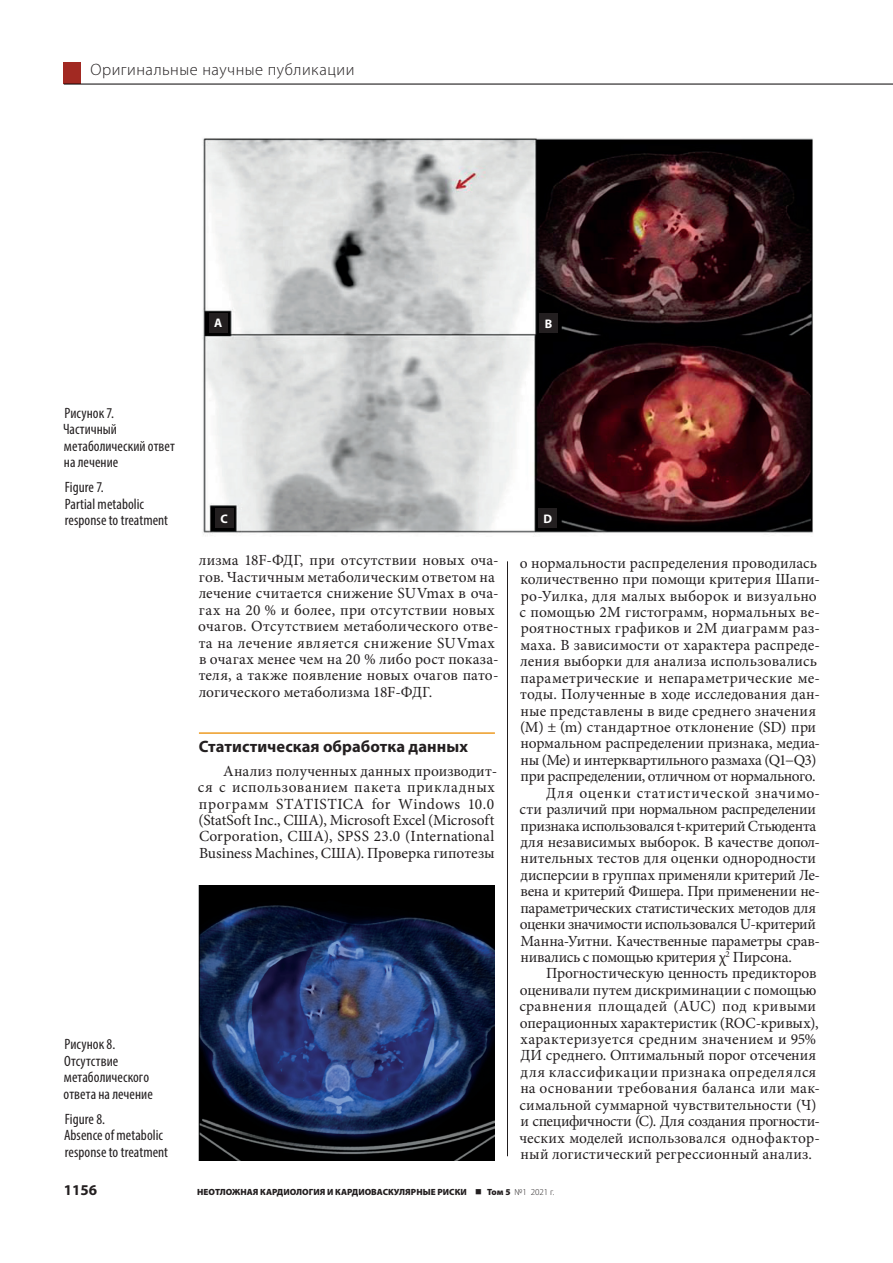
<style>
.page{position:relative;width:893px;height:1263px;background:#fff}
.page>*{position:absolute;margin:0;border:0;box-sizing:border-box;transform-origin:0 0}
.t1{font:700 16.5px "Myriad Pro";letter-spacing:.005em;color:#231f20}
.t2{font:300 16.5px "Myriad Pro";letter-spacing:.03em;color:#231f20}
.t3{font:15.45px/16.4px "Minion Pro";letter-spacing:.005em;color:#231f20}
.t4{font:15.45px "Minion Pro";letter-spacing:-.02em;color:#231f20}
.t5{font:15.45px "Minion Pro";letter-spacing:.025em;color:#231f20}
.t6{font:15.45px "Minion Pro";letter-spacing:-.025em;color:#231f20}
.t7{font:15.45px "Minion Pro";letter-spacing:-.015em;color:#231f20}
.t8{font:15.45px "Minion Pro";letter-spacing:.035em;color:#231f20}
.t9{font:15.45px "Minion Pro";letter-spacing:.03em;color:#231f20}
.t10{font:15.45px "Minion Pro";letter-spacing:.055em;color:#231f20}
.t11{font:condensed 15px/16.5px "Myriad Pro";letter-spacing:.005em;color:#231f20}
.t12{font:700 15px "Myriad Pro";color:#231f20}
.t13{font:700 12.45px "Myriad Pro";color:#fff}
.t14{font:900 9px "Myriad Pro";color:#231f20}
.s1{font-weight:300}
</style>
<div class="page">
<hr style="left:507px;top:561px;width:1px;height:595px;background:#231f20">
<hr style="left:199px;top:732px;width:296px;height:2px;background:#ed9b24">
<img style="left:202px;top:138px;width:611px;height:398px">
<img style="left:199px;top:885px;width:296px;height:276px">
<div style="left:209px;top:313px;width:18px;height:19px;background:#231f20"></div>
<div style="left:539px;top:313px;width:19px;height:20px;background:#231f20"></div>
<div style="left:215px;top:509px;width:18px;height:19px;background:#231f20"></div>
<div style="left:538px;top:509px;width:19px;height:19px;background:#231f20"></div>
<hr style="left:64px;top:83px;width:829px;height:2px;background:#231f20">
<div style="left:64px;top:63px;width:17px;height:21px;background:#a22922"></div>
<p class="t2" style="left:90px;top:61px;width:265px">Оригинальные научные публикации</p>
<p class="t13" style="left:214px;top:315px;width:10px">А</p>
<p class="t13" style="left:545px;top:315px;width:9px">B</p>
<p class="t11" style="left:63px;top:404px;width:113px">Рисунок 7.<br>Частичный метаболический ответ на лечение</p>
<p class="t11" style="left:65px;top:479px;width:105px">Figure 7.<br>Partial metabolic response to treatment</p>
<p class="t11" style="left:64px;top:1036px;width:91px">Рисунок 8.<br>Отсутствие метаболического ответа на лечение</p>
<p class="t11" style="left:64px;top:1110px;width:106px">Figure 8.<br>Absence of metabolic response to treatment</p>
<p class="t13" style="left:220px;top:510px;width:9px">C</p>
<p class="t13" style="left:543px;top:510px;width:10px">D</p>
<p class="t3" style="left:198px;top:552px;width:302px">лизма 18F-ФДГ, при отсутствии новых оча&shy;гов. Частичным метаболическим ответом на лечение считается снижение SUVmax в оча&shy;гах на 20 % и более, при отсутствии новых очагов. Отсутствием метаболического отве&shy;та на лечение является снижение SUVmax в очагах менее чем на 20 % либо рост показа&shy;теля, а также появление новых очагов пато&shy;логического метаболизма 18F-ФДГ.</p>
<p class="t1" style="left:199px;top:735px;width:271px">Статистическая обработка данных</p>
<p class="t3" style="left:198px;top:763px;width:298px;text-align:justify;text-indent:25px">Анализ полученных данных производит-- ся с использованием пакета прикладных программ STATISTICA for Windows 10.0 (StatSoft Inc., США), Microsoft Excel (Microsoft Corporation, США), SPSS 23.0 (International Business Machines, США). Проверка гипотезы</p>
<p class="t3" style="left:520px;top:555px;width:299px">о нормальности распределения проводилась</p>
<p class="t3" style="left:520px;top:571px;width:301px">количественно при помощи критерия Шапи-</p>
<p class="t9" style="left:521px;top:585px;width:298px">ро-Уилка, для малых выборок и визуально</p>
<p class="t3" style="left:519px;top:604px;width:302px">с помощью 2М гистограмм, нормальных ве-</p>
<p class="t5" style="left:521px;top:618px;width:301px">роятностных графиков и 2М диаграмм раз-</p>
<p class="t3" style="left:520px;top:637px;width:301px">маха. В зависимости от характера распреде-</p>
<p class="t3" style="left:520px;top:653px;width:298px">ления выборки для анализа использовались</p>
<p class="t3" style="left:520px;top:670px;width:301px">параметрические и непараметрические ме-</p>
<p class="t3" style="left:520px;top:686px;width:301px">тоды. Полученные в ходе исследования дан-</p>
<p class="t3" style="left:520px;top:702px;width:297px">ные представлены в виде среднего значения</p>
<p class="t3" style="left:520px;top:719px;width:298px">(М) ± (m) стандартное отклонение (SD) при</p>
<p class="t3" style="left:520px;top:735px;width:301px">нормальном распределении признака, медиа-</p>
<p class="t4" style="left:520px;top:749px;width:297px">ны (Ме) и интерквартильного размаха (Q1−Q3)</p>
<p class="t6" style="left:520px;top:766px;width:297px">при распределении, отличном от нормального.</p>
<p class="t10" style="left:546px;top:782px;width:275px">Для оценки статистической значимо-</p>
<p class="t6" style="left:519px;top:799px;width:298px">сти различий при нормальном распределении</p>
<p class="t4" style="left:520px;top:815px;width:297px">признака использовался t-критерий Стьюдента</p>
<p class="t3" style="left:521px;top:834px;width:301px">для независимых выборок. В качестве допол-</p>
<p class="t3" style="left:520px;top:850px;width:297px">нительных тестов для оценки однородности</p>
<p class="t3" style="left:521px;top:867px;width:301px">дисперсии в группах применяли критерий Ле-</p>
<p class="t6" style="left:520px;top:881px;width:301px">вена и критерий Фишера. При применении не-</p>
<p class="t7" style="left:520px;top:897px;width:297px">параметрических статистических методов для</p>
<p class="t4" style="left:520px;top:914px;width:298px">оценки значимости использовался U-критерий</p>
<p class="t3" style="left:521px;top:932px;width:301px">Манна-Уитни. Качественные параметры срав-</p>
<p class="t4" style="left:520px;top:947px;width:273px">нивались с помощью критерия χ<sup>2</sup> Пирсона.</p>
<p class="t3" style="left:546px;top:965px;width:272px">Прогностическую ценность предикторов</p>
<p class="t3" style="left:520px;top:982px;width:298px">оценивали путем дискриминации с помощью</p>
<p class="t5" style="left:519px;top:996px;width:298px">сравнения площадей (AUC) под кривыми</p>
<p class="t3" style="left:520px;top:1014px;width:300px">операционных характеристик (ROC-кривых),</p>
<p class="t5" style="left:520px;top:1029px;width:297px">характеризуется средним значением и 95%</p>
<p class="t3" style="left:521px;top:1047px;width:297px">ДИ среднего. Оптимальный порог отсечения</p>
<p class="t8" style="left:521px;top:1061px;width:297px">для классификации признака определялся</p>
<p class="t5" style="left:520px;top:1078px;width:301px">на основании требования баланса или мак-</p>
<p class="t3" style="left:519px;top:1097px;width:298px">симальной суммарной чувствительности (Ч)</p>
<p class="t4" style="left:520px;top:1111px;width:301px">и специфичности (С). Для создания прогности-</p>
<p class="t3" style="left:519px;top:1129px;width:302px">ческих моделей использовался однофактор-</p>
<p class="t3" style="left:520px;top:1146px;width:293px">ный логистический регрессионный анализ.</p>
<p class="t12" style="left:64px;top:1180px;width:35px">1156</p>
<p class="t14" style="left:197px;top:1186px;width:359px">НЕОТЛОЖНАЯ КАРДИОЛОГИЯ И КАРДИОВАСКУЛЯРНЫЕ РИСКИ ■ Том 5 <span class="s1">№1 2021 г.</span></p>
</div>
